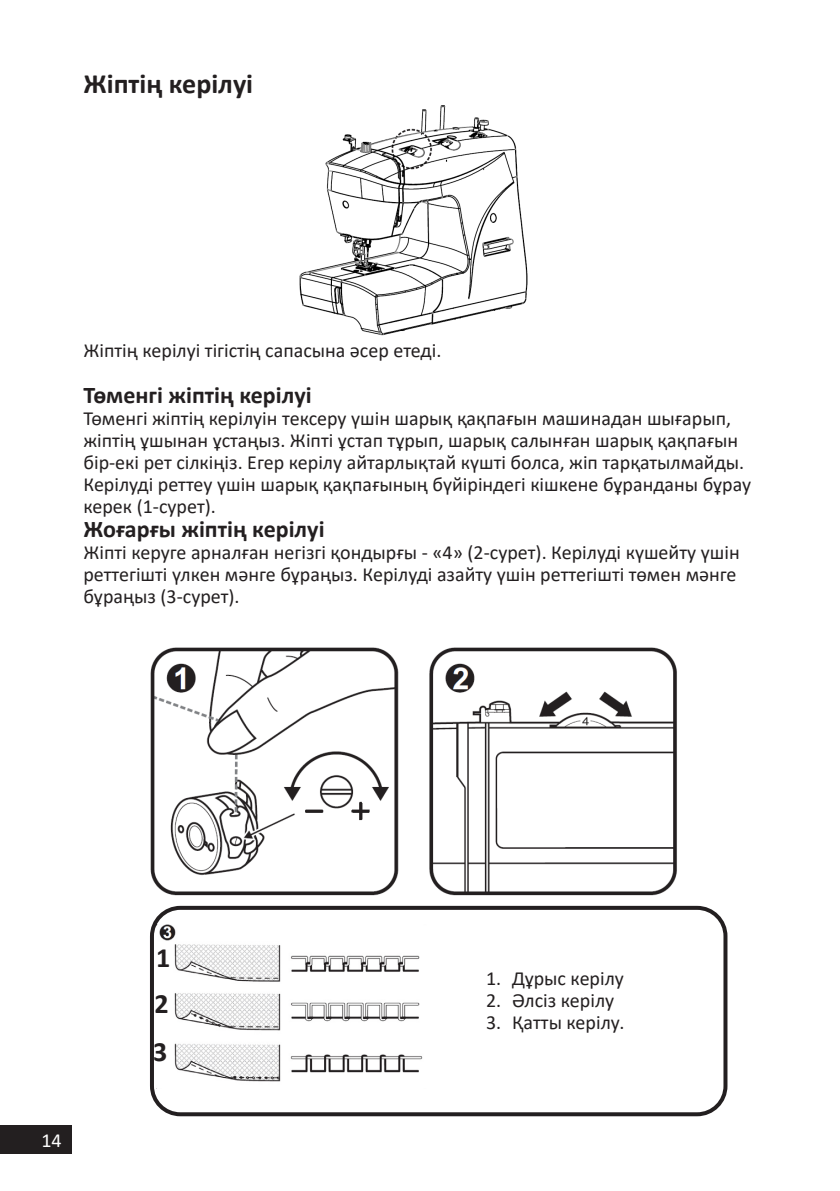
<style>
.page{position:relative;width:840px;height:1191px;background:#fff}
.page>*{position:absolute;margin:0;border:0;box-sizing:border-box;transform-origin:0 0}
.Заголовок_14{font:700 28px "Calibri";color:#231f20}
.цифры_на_схемах{font:700 28px "Calibri";color:#231f20}
.Заголовок_12{font:700 24px "Calibri";color:#231f20}
.t1{font:20px/22px "Calibri";color:#231f20}
.t2{font:20px "Calibri";color:#fff}
</style>
<div class="page">
<div style="left:0;top:1125px;width:72px;height:29px;background:#231f20"></div>
<img style="left:299px;top:105px;width:229px;height:231px">
<img style="left:150px;top:647px;width:527px;height:249px">
<img style="left:156px;top:924px;width:267px;height:165px">
<div style="left:150px;top:906px;width:577px;height:210px;border:4px solid #231f20;border-radius:28px"></div>
<p class="Заголовок_14" style="left:83px;top:64px;width:171px">Жіптің керілуі</p>
<p class="t1" style="left:83px;top:339px;width:359px">Жіптің керілуі тігістің сапасына әсер етеді.</p>
<p class="Заголовок_12" style="left:83px;top:378px;width:230px">Төменгі жіптің керілуі</p>
<p class="t1" style="left:83px;top:407px;width:669px">Төменгі жіптің керілуін тексеру үшін шарық қақпағын машинадан шығарып, жіптің ұшынан ұстаңыз. Жіпті ұстап тұрып, шарық салынған шарық қақпағын бір-екі рет сілкіңіз. Егер керілу айтарлықтай күшті болса, жіп тарқатылмайды.<br>Керілуді реттеу үшін шарық қақпағының бүйіріндегі кішкене бұранданы бұрау керек (1-сурет).</p>
<p class="Заголовок_12" style="left:83px;top:512px;width:242px">Жоғарғы жіптің керілуі</p>
<p class="t1" style="left:83px;top:541px;width:657px">Жіпті керуге арналған негізгі қондырғы - «4» (2-сурет). Керілуді күшейту үшін реттегішті үлкен мәнге бұраңыз. Керілуді азайту үшін реттегішті төмен мәнге бұраңыз (3-сурет).</p>
<p class="t2" style="left:41px;top:1127px;width:22px">14</p>
<p class="цифры_на_схемах" style="left:156px;top:937px;width:16px">1</p>
<p class="цифры_на_схемах" style="left:154px;top:983px;width:16px">2</p>
<p class="цифры_на_схемах" style="left:153px;top:1032px;width:16px">3</p>
<p class="t1" style="left:486px;top:966px;width:139px">1. Дұрыс керілу</p>
<p class="t1" style="left:486px;top:988px;width:130px">2. Әлсіз керілу</p>
<p class="t1" style="left:486px;top:1010px;width:140px">3. Қатты керілу.</p>
</div>
